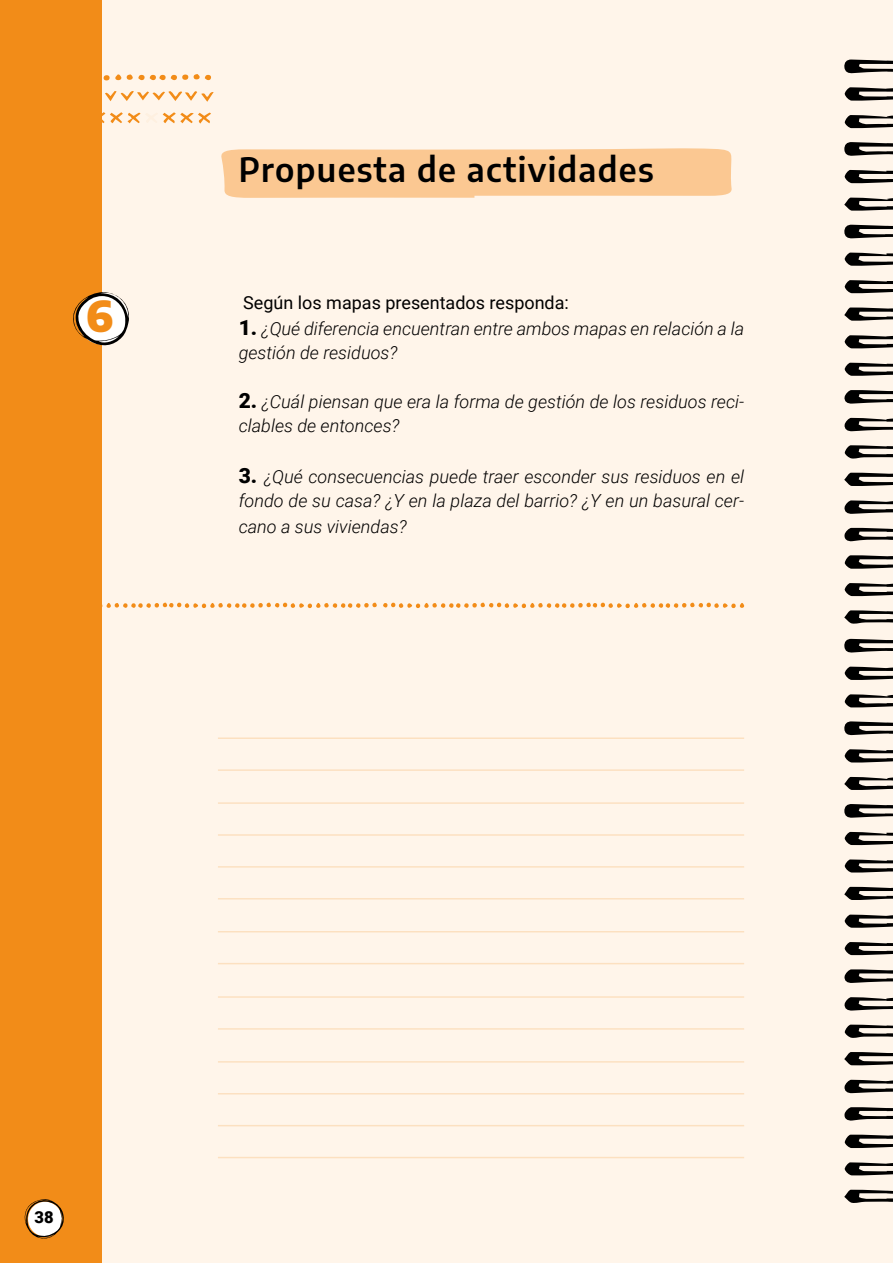
<style>
.page{position:relative;width:893px;height:1263px;background:#fff}
.page>*{position:absolute;margin:0;border:0;box-sizing:border-box;transform-origin:0 0}
.t1{font:900 42px "Encode Sans";color:#f28c18}
.t2{font:600 33px "Encode Sans";letter-spacing:.04em;color:#000}
.t3{font:italic 300 18px/24px "Roboto";color:#000}
.t4{font:18px "Roboto";color:#000}
.t5{font:900 16.5px "Roboto";color:#000}
.s1{font-weight:900;font-style:normal;font-size:21px}
</style>
<div class="page">
<div style="left:0;top:0;width:102px;height:1263px;background:#f28c18"></div>
<svg style="left:24px;top:1199px;width:40px;height:40px"></svg>
<div style="left:102px;top:0;width:791px;height:1263px;background:#fff5ea"></div>
<hr style="left:218px;top:737px;width:526px;height:2px;background:#f28c18">
<hr style="left:218px;top:769px;width:526px;height:2px;background:#f28c18">
<hr style="left:218px;top:802px;width:526px;height:2px;background:#f28c18">
<hr style="left:218px;top:834px;width:526px;height:2px;background:#f28c18">
<hr style="left:218px;top:866px;width:526px;height:2px;background:#f28c18">
<hr style="left:218px;top:898px;width:526px;height:1px;background:#f28c18">
<hr style="left:218px;top:931px;width:526px;height:1px;background:#f28c18">
<hr style="left:218px;top:963px;width:526px;height:1px;background:#f28c18">
<hr style="left:218px;top:996px;width:526px;height:2px;background:#f28c18">
<hr style="left:218px;top:1028px;width:526px;height:2px;background:#f28c18">
<hr style="left:218px;top:1061px;width:526px;height:1px;background:#f28c18">
<hr style="left:218px;top:1093px;width:526px;height:1px;background:#f28c18">
<hr style="left:218px;top:1125px;width:526px;height:1px;background:#f28c18">
<hr style="left:218px;top:1157px;width:526px;height:1px;background:#f28c18">
<svg style="left:102px;top:112px;width:109px;height:12px"></svg>
<svg style="left:105px;top:91px;width:109px;height:11px"></svg>
<svg style="left:194px;top:74px;width:17px;height:6px"></svg>
<svg style="left:104px;top:74px;width:84px;height:6px"></svg>
<svg style="left:73px;top:292px;width:56px;height:54px"></svg>
<svg style="left:221px;top:148px;width:511px;height:50px;background:#fbca97"></svg>
<svg style="left:844px;top:224px;width:49px;height:15px"></svg>
<svg style="left:844px;top:307px;width:49px;height:14px"></svg>
<svg style="left:844px;top:142px;width:49px;height:14px"></svg>
<svg style="left:844px;top:390px;width:49px;height:14px"></svg>
<svg style="left:844px;top:472px;width:49px;height:14px"></svg>
<svg style="left:844px;top:610px;width:49px;height:14px"></svg>
<svg style="left:844px;top:59px;width:49px;height:14px"></svg>
<svg style="left:845px;top:555px;width:48px;height:14px"></svg>
<svg style="left:844px;top:527px;width:49px;height:15px"></svg>
<svg style="left:844px;top:87px;width:49px;height:14px"></svg>
<svg style="left:844px;top:169px;width:49px;height:14px"></svg>
<svg style="left:844px;top:252px;width:49px;height:14px"></svg>
<svg style="left:844px;top:115px;width:49px;height:13px"></svg>
<svg style="left:844px;top:280px;width:49px;height:13px"></svg>
<svg style="left:844px;top:197px;width:49px;height:14px"></svg>
<svg style="left:844px;top:335px;width:49px;height:14px"></svg>
<svg style="left:844px;top:583px;width:49px;height:13px"></svg>
<svg style="left:844px;top:500px;width:49px;height:14px"></svg>
<svg style="left:844px;top:445px;width:49px;height:14px"></svg>
<svg style="left:844px;top:417px;width:49px;height:14px"></svg>
<svg style="left:844px;top:362px;width:49px;height:14px"></svg>
<svg style="left:844px;top:804px;width:49px;height:14px"></svg>
<svg style="left:844px;top:886px;width:49px;height:14px"></svg>
<svg style="left:844px;top:721px;width:49px;height:14px"></svg>
<svg style="left:844px;top:969px;width:49px;height:14px"></svg>
<svg style="left:844px;top:1052px;width:49px;height:13px"></svg>
<svg style="left:844px;top:1189px;width:49px;height:14px"></svg>
<svg style="left:844px;top:638px;width:49px;height:15px"></svg>
<svg style="left:845px;top:1134px;width:48px;height:14px"></svg>
<svg style="left:844px;top:1107px;width:49px;height:14px"></svg>
<svg style="left:844px;top:666px;width:49px;height:14px"></svg>
<svg style="left:844px;top:749px;width:49px;height:14px"></svg>
<svg style="left:844px;top:831px;width:49px;height:14px"></svg>
<svg style="left:844px;top:694px;width:49px;height:13px"></svg>
<svg style="left:844px;top:859px;width:49px;height:14px"></svg>
<svg style="left:844px;top:776px;width:49px;height:14px"></svg>
<svg style="left:844px;top:914px;width:49px;height:14px"></svg>
<svg style="left:844px;top:1162px;width:49px;height:13px"></svg>
<svg style="left:844px;top:1079px;width:49px;height:14px"></svg>
<svg style="left:844px;top:1024px;width:49px;height:14px"></svg>
<svg style="left:844px;top:997px;width:49px;height:14px"></svg>
<svg style="left:844px;top:942px;width:49px;height:13px"></svg>
<svg style="left:102px;top:603px;width:275px;height:5px"></svg>
<svg style="left:383px;top:603px;width:361px;height:5px"></svg>
<h1 class="t1" style="left:86px;top:283px;width:29px">6</h1>
<h2 class="t2" style="left:239px;top:146px;width:416px">Propuesta de actividades</h2>
<p class="t4" style="left:243px;top:290px;width:327px">Según los mapas presentados responda:</p>
<p class="t3" style="left:239px;top:316px;width:507px"><span class="s1">1.</span> ¿Qué diferencia encuentran entre ambos mapas en relación a la gestión de residuos?</p>
<p class="t3" style="left:239px;top:389px;width:507px"><span class="s1">2.</span> ¿Cuál piensan que era la forma de gestión de los residuos reci&shy;clables de entonces?</p>
<p class="t3" style="left:239px;top:464px;width:507px;line-height:24.8px;text-align:justify"><span class="s1">3.</span> ¿Qué consecuencias puede traer esconder sus residuos en el fondo de su casa? ¿Y en la plaza del barrio? ¿Y en un basural cer&shy;cano a sus viviendas?</p>
<p class="t5" style="left:35px;top:1206px;width:21px">38</p>
</div>
